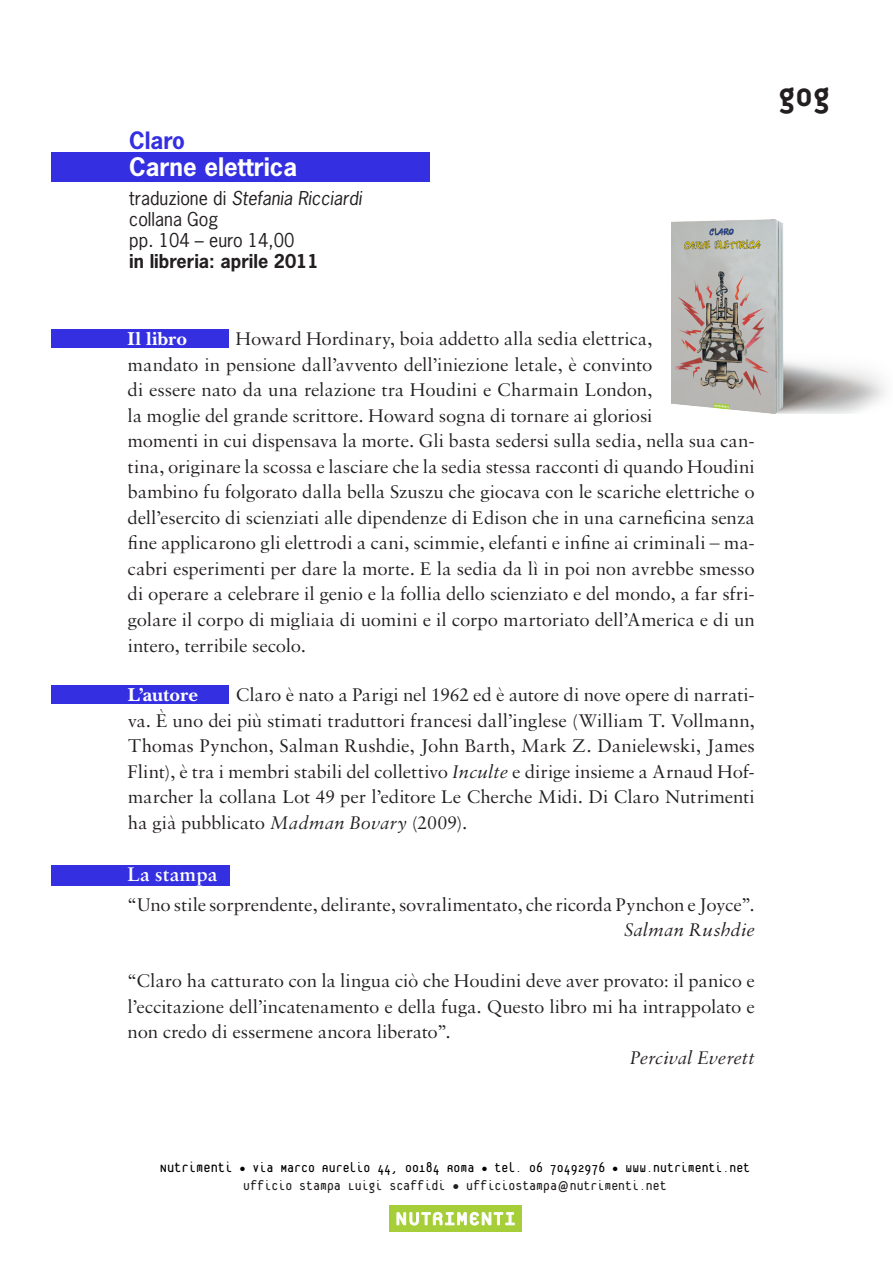
<style>
.page{position:relative;width:893px;height:1263px;background:#fff}
.page>*{position:absolute;margin:0;border:0;box-sizing:border-box;transform-origin:0 0}
.t1{font:800 37.5px "Platelet";color:#231f20}
.t2{font:700 24px "News Gothic";color:#fff}
.t3{font:700 22.5px "News Gothic";color:#342fe1}
.t4{font:600 21px "Sabon MT Pro";color:#fff}
.t5{font:19.5px/25.5px "Sabon MT Pro";letter-spacing:-.005em;color:#231f20;text-align:justify}
.t6{font:italic 19.5px "Sabon MT Pro";letter-spacing:.005em;color:#231f20}
.t7{font:700 19.5px "New Baskerville";letter-spacing:.005em;color:#fff}
.t8{font:18px/21px "News Gothic";color:#231f20}
.t9{font:700 18px "News Gothic";color:#231f20}
.t10{font:15px/18px "Platelet";color:#000;text-align:center}
.s1{font-style:italic}
.s2{font-size:15.75px}
.s3{font-size:13.5px}
.s4{color:#231f20}
.s5{font-family:"Letter Gothic Std";font-weight:700;color:#231f20}
</style>
<div class="page">
<div style="left:389px;top:1205px;width:132px;height:26px;background:#a6ce39"></div>
<svg style="left:396px;top:1212px;width:119px;height:14px"></svg>
<img style="left:672px;top:220px;width:213px;height:193px">
<div style="left:51px;top:329px;width:177px;height:19px;background:#342fe1"></div>
<div style="left:51px;top:685px;width:177px;height:18px;background:#342fe1"></div>
<div style="left:51px;top:152px;width:378px;height:29px;background:#342fe1"></div>
<div style="left:51px;top:865px;width:179px;height:21px;background:#342fe1"></div>
<p class="t3" style="left:129px;top:125px;width:57px">Claro</p>
<p class="t2" style="left:129px;top:151px;width:169px">Carne elettrica</p>
<p class="t8" style="left:129px;top:187px;width:234px">traduzione di <span class="s1">Stefania Ricciardi </span>collana Gog<br>pp. 104 – euro 14,00</p>
<p class="t9" style="left:129px;top:250px;width:191px">in libreria: aprile 2011</p>
<p class="t5" style="left:128px;top:326px;width:629px;text-align:left;text-indent:108px">Howard Hordinary, boia addetto alla sedia elettrica,<br>mandato in pensione dall’avvento dell’iniezione letale, è convinto<br>di essere nato da una relazione tra Houdini e Charmain London,<br>la moglie del grande scrittore. Howard sogna di tornare ai gloriosi<br>momenti in cui dispensava la morte. Gli basta sedersi sulla sedia, nella sua can&shy;tina, originare la scossa e lasciare che la sedia stessa racconti di quando Houdini bambino fu folgorato dalla bella Szuszu che giocava con le scariche elettriche o dell’esercito di scienziati alle dipendenze di Edison che in una carneficina senza fine applicarono gli elettrodi a cani, scimmie, elefanti e infine ai criminali – ma&shy;cabri esperimenti per dare la morte. E la sedia da lì in poi non avrebbe smesso di operare a celebrare il genio e la follia dello scienziato e del mondo, a far sfri&shy;golare il corpo di migliaia di uomini e il corpo martoriato dell’America e di un intero, terribile secolo.</p>
<p class="t7" style="left:128px;top:683px;width:72px">L’autore</p>
<p class="t7" style="left:128px;top:328px;width:61px">Il libro</p>
<p class="t5" style="left:128px;top:681px;width:629px;text-indent:108px">Claro è nato a Parigi nel 1962 ed è autore di nove opere di narrati&shy;va. È uno dei più stimati traduttori francesi dall’inglese (William T. Vollmann, Thomas Pynchon, Salman Rushdie, John Barth, Mark Z. Danielewski, James Flint), è tra i membri stabili del collettivo <span class="s1">Inculte</span> e dirige insieme a Arnaud Hof&shy;marcher la collana Lot 49 per l’editore Le Cherche Midi. Di Claro Nutrimenti ha già pubblicato <span class="s1">Madman Bovary</span> (2009).</p>
<p class="t4" style="left:128px;top:861px;width:92px">La stampa</p>
<p class="t5" style="left:128px;top:891px;width:629px">“Uno stile sorprendente, delirante, sovralimentato, che ricorda Pynchon e Joyce”.</p>
<p class="t6" style="left:624px;top:918px;width:132px">Salman Rushdie</p>
<p class="t5" style="left:128px;top:968px;width:629px">“Claro ha catturato con la lingua ciò che Houdini deve aver provato: il panico e l’eccitazione dell’incatenamento e della fuga. Questo libro mi ha intrappolato e non credo di essermene ancora liberato”.</p>
<p class="t6" style="left:630px;top:1046px;width:126px">Percival Everett</p>
<h1 class="t1" style="left:778px;top:80px;width:53px">gog</h1>
<p class="t10" style="left:160px;top:1160px;width:592px"><span class="s2">Nutrimenti</span> <span class="s3">•</span> via Marco Aurelio 44, 00184 Roma <span class="s3">•</span> tel. 06 70492976 <span class="s3">•</span> www.nutrimenti.net<br><span class="s4">Ufficio Stampa Luigi Scaffidi • ufficiostampa</span><span class="s5">@</span><span class="s4">nutrimenti.net</span></p>
</div>
